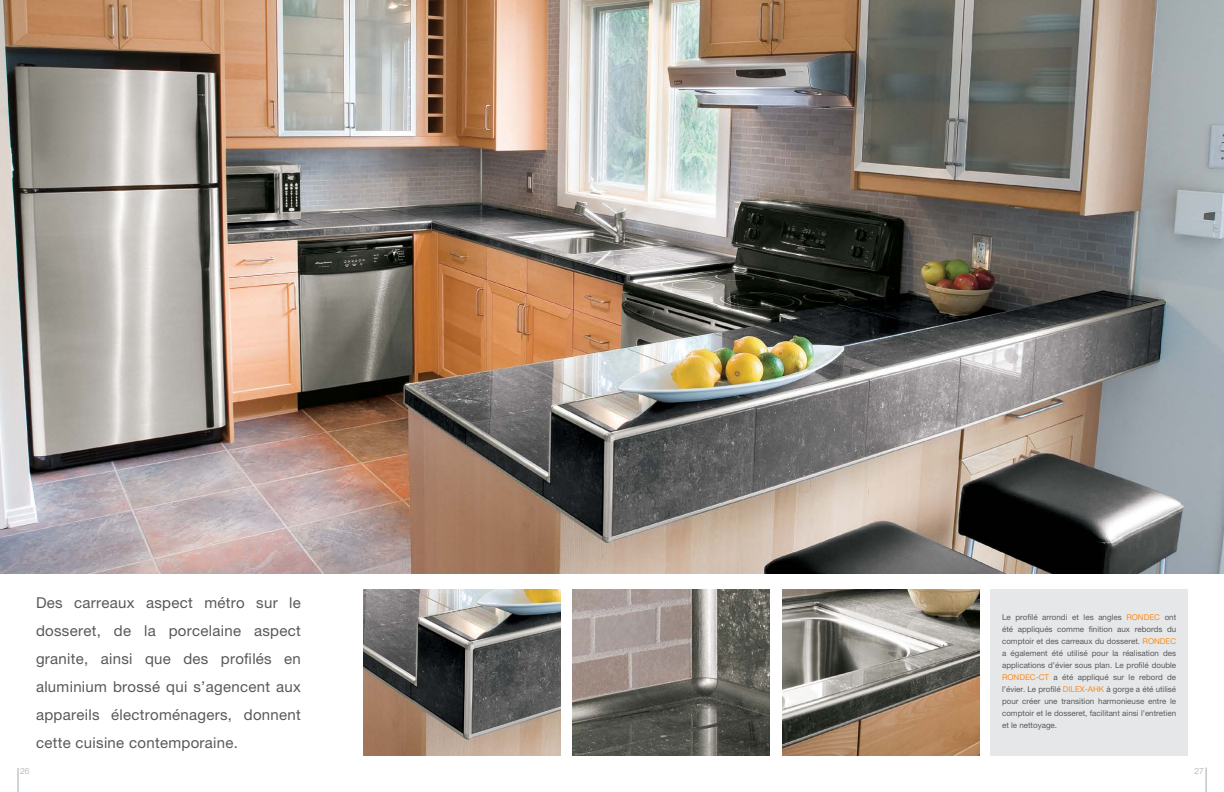
<style>
.page{position:relative;width:1224px;height:792px;background:#fff}
.page>*{position:absolute;margin:0;border:0;box-sizing:border-box;transform-origin:0 0}
.t1{font:15px/28px "Helvetica Neue LT Pro";letter-spacing:.02em;color:#58595b;text-align:justify}
.t2{font:300 8.5px "Helvetica Neue LT Pro";color:#a7a9ac}
.t3{font:8px/12px "Helvetica Neue LT Pro";color:#58595b;text-align:justify}
.s1{color:#f78d1e}
</style>
<div class="page">
<svg style="left:18px;top:768px;width:1px;height:24px"></svg>
<svg style="left:1206px;top:768px;width:1px;height:24px"></svg>
<img style="left:0;top:0;width:1224px;height:573px">
<img style="left:363px;top:589px;width:198px;height:167px">
<img style="left:572px;top:589px;width:198px;height:167px">
<img style="left:782px;top:589px;width:198px;height:167px">
<div style="left:990px;top:589px;width:198px;height:167px;background:#e6e7e8"></div>
<h1 class="t1" style="left:36px;top:589px;width:266px">Des carreaux aspect métro sur le dosseret, de la porcelaine aspect granite, ainsi que des profilés en aluminium brossé qui s’agencent aux appareils électroménagers, donnent cette cuisine contemporaine.</h1>
<p class="t3" style="left:1002px;top:611px;width:176px">Le profilé arrondi et les angles <span class="s1">RONDEC</span> ont été appliqués comme finition aux rebords du comptoir et des carreaux du dosseret. <span class="s1">RONDEC </span>a également été utilisé pour la réalisation des applications d’évier sous plan. Le profilé double <span class="s1">RONDEC-CT</span> a été appliqué sur le rebord de l’évier. Le profilé <span class="s1">DILEX-AHK</span> à gorge a été utilisé pour créer une transition harmonieuse entre le comptoir et le dosseret, facilitant ainsi l’entretien et le nettoyage.</p>
<p class="t2" style="left:20px;top:766px;width:11px">26</p>
<p class="t2" style="left:1195px;top:766px;width:11px">27</p>
</div>
